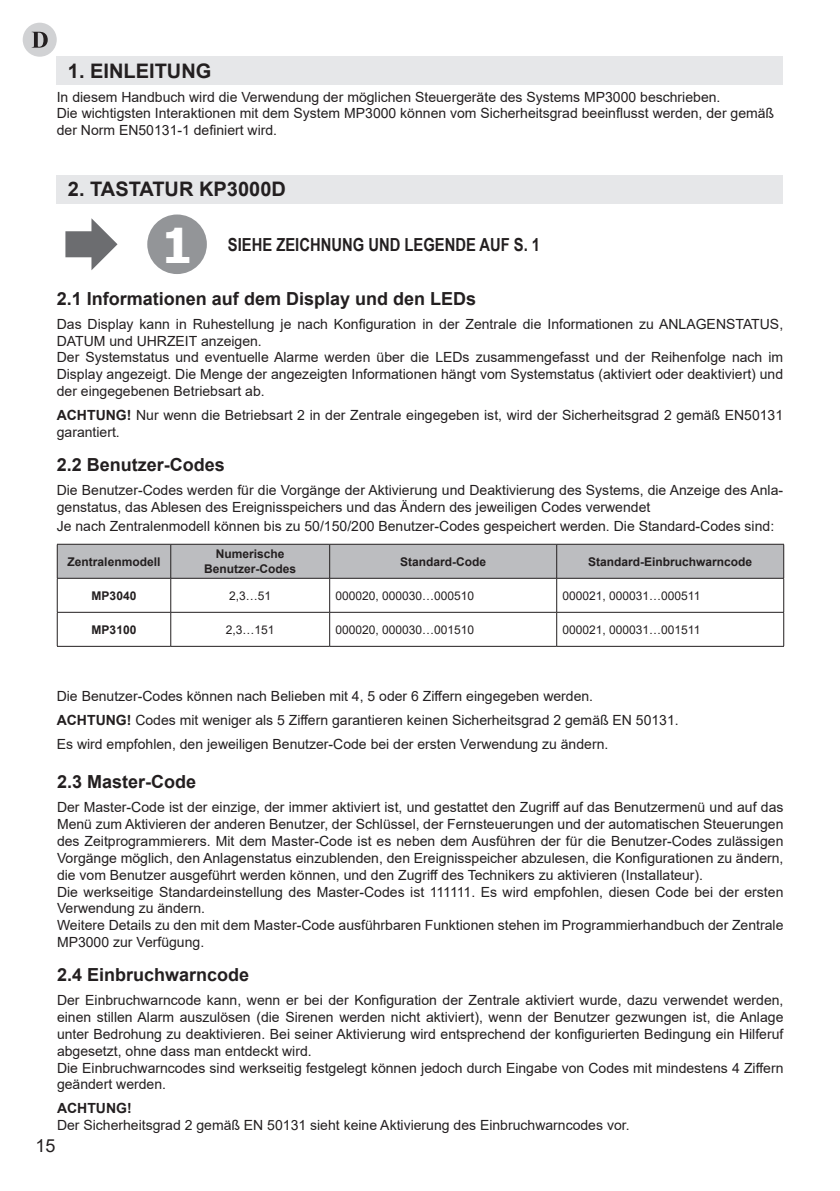
<style>
.page{position:relative;width:840px;height:1191px;background:#fff}
.page>*{position:absolute;margin:0;border:0;box-sizing:border-box;transform-origin:0 0}
.t1{font:700 48px "Tahoma";color:#fff}
.t2{font:700 20px "Arial";color:#231f20}
.t3{font:700 18px "Arial";color:#231f20}
.t4{font:700 18px "Arial Narrow";color:#231f20}
.t5{font:18px "Arial";color:#231f20}
.t6{font:14px/16.8px "Arial";color:#231f20}
.t7{font:700 14px "Arial";color:#231f20}
.t8{font:12px "Arial";color:#231f20}
.t9{font:700 12px "Arial";color:#231f20}
.s1{font-weight:700}
</style>
<div class="page">
<div style="left:23px;top:23px;width:34px;height:34px;background:#d1d2d4;border-radius:50%"></div>
<svg style="left:32px;top:32px;width:16px;height:16px"></svg>
<div style="left:57px;top:175px;width:725px;height:28px;background:#e6e7e9"></div>
<div style="left:57px;top:57px;width:725px;height:28px;background:#e6e7e9"></div>
<div style="left:58px;top:545px;width:725px;height:33px;background:#bcbdc0"></div>
<hr style="left:170px;top:544px;width:1px;height:34px;background:#231f20">
<hr style="left:329px;top:544px;width:1px;height:34px;background:#231f20">
<hr style="left:170px;top:578px;width:1px;height:34px;background:#231f20">
<hr style="left:329px;top:578px;width:1px;height:34px;background:#231f20">
<hr style="left:170px;top:612px;width:1px;height:34px;background:#231f20">
<hr style="left:329px;top:612px;width:1px;height:34px;background:#231f20">
<hr style="left:57px;top:544px;width:114px;height:1px;background:#231f20">
<hr style="left:57px;top:544px;width:1px;height:34px;background:#231f20">
<hr style="left:171px;top:544px;width:158px;height:1px;background:#231f20">
<hr style="left:329px;top:544px;width:227px;height:1px;background:#231f20">
<hr style="left:556px;top:544px;width:227px;height:1px;background:#231f20">
<hr style="left:556px;top:544px;width:1px;height:34px;background:#231f20">
<hr style="left:783px;top:544px;width:1px;height:34px;background:#231f20">
<hr style="left:57px;top:578px;width:114px;height:1px;background:#231f20">
<hr style="left:57px;top:578px;width:1px;height:34px;background:#231f20">
<hr style="left:171px;top:578px;width:158px;height:1px;background:#231f20">
<hr style="left:329px;top:578px;width:227px;height:1px;background:#231f20">
<hr style="left:556px;top:578px;width:227px;height:1px;background:#231f20">
<hr style="left:556px;top:578px;width:1px;height:34px;background:#231f20">
<hr style="left:783px;top:578px;width:1px;height:34px;background:#231f20">
<hr style="left:57px;top:612px;width:114px;height:1px;background:#231f20">
<hr style="left:57px;top:612px;width:1px;height:34px;background:#231f20">
<hr style="left:171px;top:612px;width:158px;height:1px;background:#231f20">
<hr style="left:329px;top:612px;width:227px;height:1px;background:#231f20">
<hr style="left:556px;top:612px;width:227px;height:1px;background:#231f20">
<hr style="left:556px;top:612px;width:1px;height:34px;background:#231f20">
<hr style="left:783px;top:612px;width:1px;height:34px;background:#231f20">
<hr style="left:57px;top:646px;width:114px;height:1px;background:#231f20">
<hr style="left:171px;top:646px;width:158px;height:1px;background:#231f20">
<hr style="left:329px;top:646px;width:227px;height:1px;background:#231f20">
<hr style="left:556px;top:646px;width:227px;height:1px;background:#231f20">
<div style="left:147px;top:214px;width:60px;height:60px;background:#939598;border-radius:50%"></div>
<svg style="left:65px;top:218px;width:52px;height:52px"></svg>
<p class="t2" style="left:68px;top:56px;width:145px">1. EINLEITUNG</p>
<p class="t6" style="left:57px;top:88px;width:664px">In diesem Handbuch wird die Verwendung der möglichen Steuergeräte des Systems MP3000 beschrieben.</p>
<p class="t6" style="left:57px;top:105px;width:718px">Die wichtigsten Interaktionen mit dem System MP3000 können vom Sicherheitsgrad beeinflusst werden, der gemäß der Norm EN50131-1 definiert wird.</p>
<p class="t2" style="left:68px;top:175px;width:219px">2. TASTATUR KP3000D</p>
<p class="t1" style="left:162px;top:211px;width:32px">1</p>
<p class="t4" style="left:228px;top:231px;width:313px">SIEHE ZEICHNUNG UND LEGENDE AUF S. 1</p>
<p class="t3" style="left:57px;top:286px;width:421px">2.1 Informationen auf dem Display und den LEDs</p>
<p class="t6" style="left:57px;top:315px;width:727px">Das Display kann in Ruhestellung je nach Konfiguration in der Zentrale die Informationen zu ANLAGENSTATUS,<br>DATUM und UHRZEIT anzeigen.</p>
<p class="t6" style="left:57px;top:349px;width:727px;text-align:justify">Der Systemstatus und eventuelle Alarme werden über die LEDs zusammengefasst und der Reihenfolge nach im Display angezeigt. Die Menge der angezeigten Informationen hängt vom Systemstatus (aktiviert oder deaktiviert) und der eingegebenen Betriebsart ab.</p>
<p class="t6" style="left:57px;top:406px;width:727px"><span class="s1">ACHTUNG!</span> Nur wenn die Betriebsart 2 in der Zentrale eingegeben ist, wird der Sicherheitsgrad 2 gemäß EN50131 garantiert.</p>
<p class="t3" style="left:57px;top:452px;width:170px">2.2 Benutzer-Codes</p>
<p class="t6" style="left:57px;top:481px;width:727px">Die Benutzer-Codes werden für die Vorgänge der Aktivierung und Deaktivierung des Systems, die Anzeige des Anla&shy;genstatus, das Ablesen des Ereignisspeichers und das Ändern des jeweiligen Codes verwendet</p>
<p class="t6" style="left:57px;top:517px;width:718px">Je nach Zentralenmodell können bis zu 50/150/200 Benutzer-Codes gespeichert werden. Die Standard-Codes sind:</p>
<p class="t9" style="left:68px;top:553px;width:94px">Zentralenmodell</p>
<p class="t9" style="left:216px;top:546px;width:70px">Numerische</p>
<p class="t9" style="left:204px;top:560px;width:94px">Benutzer-Codes</p>
<p class="t9" style="left:400px;top:553px;width:88px">Standard-Code</p>
<p class="t9" style="left:587px;top:553px;width:166px">Standard-Einbruchwarncode</p>
<p class="t9" style="left:92px;top:587px;width:46px">MP3040</p>
<p class="t8" style="left:229px;top:587px;width:44px">2,3…51</p>
<p class="t8" style="left:335px;top:587px;width:140px">000020, 000030…000510</p>
<p class="t8" style="left:562px;top:587px;width:139px">000021, 000031…000511</p>
<p class="t9" style="left:92px;top:621px;width:46px">MP3100</p>
<p class="t8" style="left:226px;top:621px;width:50px">2,3…151</p>
<p class="t8" style="left:335px;top:621px;width:140px">000020, 000030…001510</p>
<p class="t8" style="left:562px;top:621px;width:139px">000021, 000031…001511</p>
<p class="t6" style="left:57px;top:688px;width:537px">Die Benutzer-Codes können nach Belieben mit 4, 5 oder 6 Ziffern eingegeben werden.</p>
<p class="t6" style="left:57px;top:712px;width:623px"><span class="s1">ACHTUNG!</span> Codes mit weniger als 5 Ziffern garantieren keinen Sicherheitsgrad 2 gemäß EN 50131.</p>
<p class="t6" style="left:57px;top:736px;width:552px">Es wird empfohlen, den jeweiligen Benutzer-Code bei der ersten Verwendung zu ändern.</p>
<p class="t3" style="left:57px;top:769px;width:141px">2.3 Master-Code</p>
<p class="t6" style="left:57px;top:799px;width:727px;text-align:justify">Der Master-Code ist der einzige, der immer aktiviert ist, und gestattet den Zugriff auf das Benutzermenü und auf das Menü zum Aktivieren der anderen Benutzer, der Schlüssel, der Fernsteuerungen und der automatischen Steuerungen des Zeitprogrammierers. Mit dem Master-Code ist es neben dem Ausführen der für die Benutzer-Codes zulässigen Vorgänge möglich, den Anlagenstatus einzublenden, den Ereignisspeicher abzulesen, die Konfigurationen zu ändern, die vom Benutzer ausgeführt werden können, und den Zugriff des Technikers zu aktivieren (Installateur).</p>
<p class="t6" style="left:57px;top:883px;width:727px">Die werkseitige Standardeinstellung des Master-Codes ist 111111. Es wird empfohlen, diesen Code bei der ersten<br>Verwendung zu ändern.</p>
<p class="t6" style="left:57px;top:916px;width:727px">Weitere Details zu den mit dem Master-Code ausführbaren Funktionen stehen im Programmierhandbuch der Zentrale<br>MP3000 zur Verfügung.</p>
<p class="t3" style="left:57px;top:962px;width:194px">2.4 Einbruchwarncode</p>
<p class="t6" style="left:57px;top:992px;width:727px;text-align:justify">Der Einbruchwarncode kann, wenn er bei der Konfiguration der Zentrale aktiviert wurde, dazu verwendet werden, einen stillen Alarm auszulösen (die Sirenen werden nicht aktiviert), wenn der Benutzer gezwungen ist, die Anlage unter Bedrohung zu deaktivieren. Bei seiner Aktivierung wird entsprechend der konfigurierten Bedingung ein Hilferuf abgesetzt, ohne dass man entdeckt wird.</p>
<p class="t6" style="left:57px;top:1059px;width:727px">Die Einbruchwarncodes sind werkseitig festgelegt können jedoch durch Eingabe von Codes mit mindestens 4 Ziffern geändert werden.</p>
<p class="t7" style="left:57px;top:1098px;width:76px">ACHTUNG!</p>
<p class="t6" style="left:57px;top:1116px;width:573px">Der Sicherheitsgrad 2 gemäß EN 50131 sieht keine Aktivierung des Einbruchwarncodes vor.</p>
<p class="t5" style="left:35px;top:1133px;width:22px">15</p>
</div>
